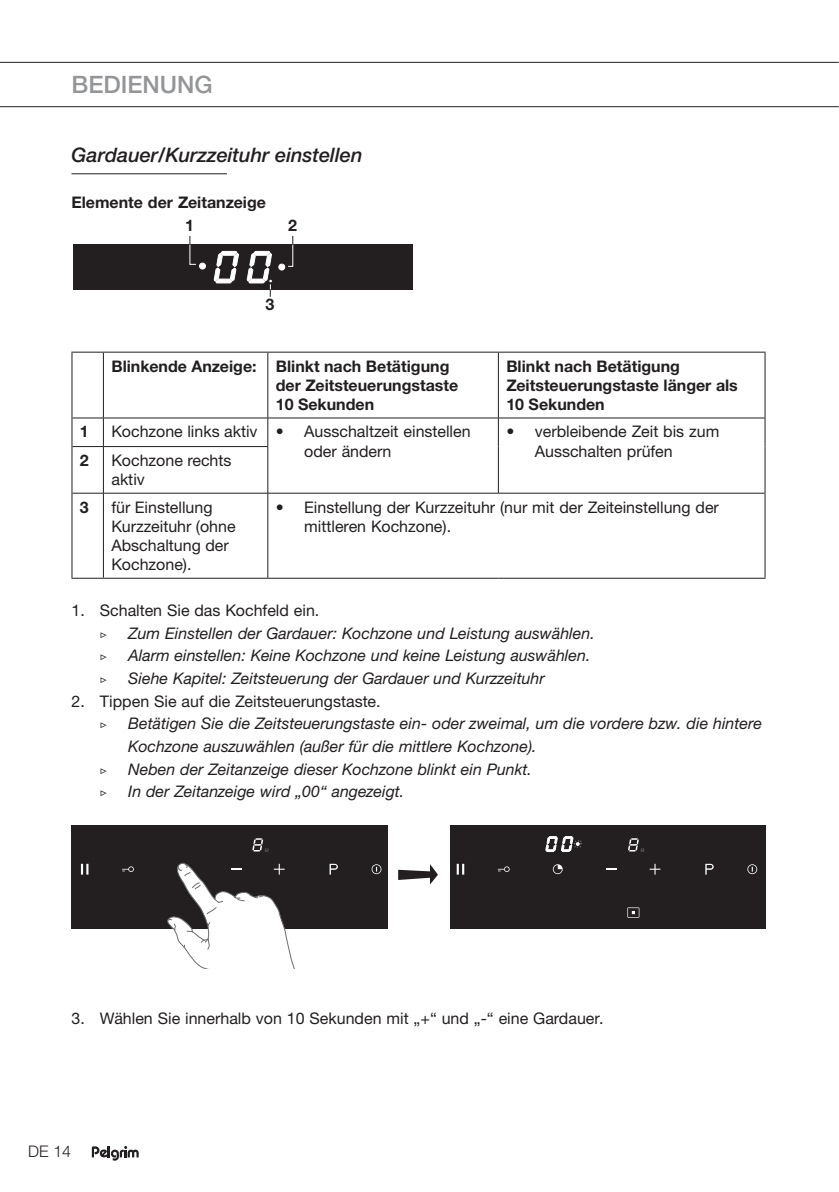
<style>
.page{position:relative;width:839px;height:1192px;background:#fff}
.page>*{position:absolute;margin:0;border:0;box-sizing:border-box;transform-origin:0 0}
.t1{font:500 24px "Helvetica Neue LTW1 G";color:#939598}
.t2{font:italic 500 20px "Helvetica Neue LTW1 G";color:#231f20}
.t3{font:italic 16px/22.6px "Helvetica Neue LTW1 G";color:#231f20}
.t4{font:16px/19.2px "Helvetica Neue LTW1 G";color:#231f20}
.t5{font:700 16px/19.2px "Helvetica Neue LTW1 G";color:#231f20}
.t6{font:16px "Garamond Premr Pro";color:#231f20}
.t7{font:300 16px "Helvetica Neue";color:#231f20}
</style>
<div class="page">
<hr style="left:0;top:62px;width:839px;height:1px;background:#231f20">
<hr style="left:0;top:106px;width:839px;height:1px;background:#231f20">
<svg style="left:92px;top:1146px;width:47px;height:14px"></svg>
<hr style="left:71px;top:173px;width:156px;height:1px;background:#231f20">
<div style="left:74px;top:244px;width:339px;height:46px;background:#231f20"></div>
<svg style="left:213px;top:251px;width:26px;height:32px"></svg>
<svg style="left:189px;top:236px;width:17px;height:33px"></svg>
<svg style="left:246px;top:251px;width:26px;height:46px"></svg>
<svg style="left:279px;top:236px;width:15px;height:34px"></svg>
<hr style="left:71px;top:352px;width:32px;height:1px;background:#231f20">
<hr style="left:71px;top:353px;width:1px;height:65px;background:#231f20">
<hr style="left:103px;top:352px;width:165px;height:1px;background:#231f20">
<hr style="left:268px;top:352px;width:230px;height:1px;background:#231f20">
<hr style="left:498px;top:352px;width:268px;height:1px;background:#231f20">
<hr style="left:498px;top:353px;width:1px;height:65px;background:#231f20">
<hr style="left:765px;top:353px;width:1px;height:65px;background:#231f20">
<hr style="left:765px;top:493px;width:1px;height:85px;background:#231f20">
<svg style="left:71px;top:418px;width:1px;height:29px"></svg>
<svg style="left:498px;top:419px;width:1px;height:28px"></svg>
<svg style="left:765px;top:418px;width:1px;height:29px"></svg>
<hr style="left:498px;top:447px;width:1px;height:46px;background:#231f20">
<hr style="left:765px;top:447px;width:1px;height:46px;background:#231f20">
<hr style="left:71px;top:447px;width:1px;height:46px;background:#231f20">
<hr style="left:71px;top:493px;width:1px;height:85px;background:#231f20">
<hr style="left:71px;top:578px;width:32px;height:1px;background:#231f20">
<hr style="left:103px;top:578px;width:165px;height:1px;background:#231f20">
<hr style="left:268px;top:578px;width:230px;height:1px;background:#231f20">
<hr style="left:498px;top:578px;width:268px;height:1px;background:#231f20">
<hr style="left:103px;top:353px;width:1px;height:65px;background:#231f20">
<hr style="left:267px;top:353px;width:1px;height:65px;background:#231f20">
<hr style="left:72px;top:418px;width:31px;height:1px;background:#231f20">
<hr style="left:103px;top:418px;width:165px;height:1px;background:#231f20">
<svg style="left:103px;top:418px;width:1px;height:28px"></svg>
<hr style="left:268px;top:418px;width:230px;height:1px;background:#231f20">
<svg style="left:267px;top:418px;width:1px;height:28px"></svg>
<hr style="left:498px;top:418px;width:267px;height:1px;background:#231f20">
<hr style="left:72px;top:446px;width:31px;height:1px;background:#231f20">
<hr style="left:103px;top:446px;width:165px;height:1px;background:#231f20">
<hr style="left:103px;top:447px;width:1px;height:46px;background:#231f20">
<hr style="left:267px;top:447px;width:1px;height:46px;background:#231f20">
<hr style="left:72px;top:493px;width:31px;height:1px;background:#231f20">
<hr style="left:103px;top:493px;width:165px;height:1px;background:#231f20">
<hr style="left:103px;top:493px;width:1px;height:85px;background:#231f20">
<hr style="left:268px;top:493px;width:230px;height:1px;background:#231f20">
<hr style="left:267px;top:493px;width:1px;height:85px;background:#231f20">
<hr style="left:498px;top:493px;width:267px;height:1px;background:#231f20">
<svg style="left:398px;top:864px;width:40px;height:20px"></svg>
<div style="left:71px;top:825px;width:317px;height:103px;background:#231f20"></div>
<div style="left:450px;top:825px;width:316px;height:103px;background:#231f20"></div>
<svg style="left:545px;top:836px;width:37px;height:15px"></svg>
<svg style="left:252px;top:838px;width:17px;height:14px"></svg>
<svg style="left:628px;top:838px;width:17px;height:14px"></svg>
<svg style="left:81px;top:864px;width:7px;height:10px"></svg>
<svg style="left:330px;top:864px;width:8px;height:10px"></svg>
<svg style="left:122px;top:866px;width:12px;height:6px"></svg>
<svg style="left:372px;top:864px;width:9px;height:10px"></svg>
<svg style="left:650px;top:864px;width:10px;height:10px"></svg>
<svg style="left:457px;top:864px;width:7px;height:10px"></svg>
<svg style="left:705px;top:864px;width:9px;height:10px"></svg>
<svg style="left:627px;top:907px;width:12px;height:11px"></svg>
<svg style="left:498px;top:866px;width:12px;height:6px"></svg>
<svg style="left:747px;top:864px;width:10px;height:10px"></svg>
<svg style="left:553px;top:864px;width:10px;height:10px"></svg>
<svg style="left:167px;top:862px;width:128px;height:107px"></svg>
<h1 class="t1" style="left:71px;top:70px;width:143px">BEDIENUNG</h1>
<p class="t2" style="left:71px;top:143px;width:292px">Gardauer/Kurzzeituhr einstellen</p>
<p class="t5" style="left:185px;top:190px;width:82px;line-height:23.6px;text-indent:-114px">Elemente der Zeitanzeige<br>1</p>
<p class="t5" style="left:288px;top:216px;width:10px">2</p>
<p class="t5" style="left:266px;top:295px;width:10px">3</p>
<p class="t5" style="left:276px;top:356px;width:184px;text-indent:-164px">Blinkende Anzeige: Blinkt nach Betätigung der Zeitsteuerungstaste<br>10 Sekunden</p>
<p class="t5" style="left:506px;top:356px;width:233px">Blinkt nach Betätigung<br>Zeitsteuerungstaste länger als<br>10 Sekunden</p>
<p class="t5" style="left:80px;top:422px;width:10px">1</p>
<p class="t4" style="left:111px;top:422px;width:174px">Kochzone links aktiv •</p>
<p class="t4" style="left:304px;top:422px;width:168px">Ausschaltzeit einstellen oder ändern</p>
<p class="t4" style="left:535px;top:422px;width:186px;text-indent:-28px">• verbleibende Zeit bis zum<br>Ausschalten prüfen</p>
<p class="t5" style="left:80px;top:451px;width:10px">2</p>
<p class="t4" style="left:111px;top:451px;width:122px">Kochzone rechts aktiv</p>
<p class="t5" style="left:80px;top:497px;width:10px">3</p>
<p class="t4" style="left:111px;top:497px;width:126px">für Einstellung<br>Kurzzeituhr (ohne<br>Abschaltung der<br>Kochzone).</p>
<p class="t4" style="left:304px;top:497px;width:416px;text-indent:-28px">• Einstellung der Kurzzeituhr (nur mit der Zeiteinstellung der mittleren Kochzone).</p>
<p class="t4" style="left:72px;top:600px;width:249px">1. Schalten Sie das Kochfeld ein.</p>
<p class="t6" style="left:100px;top:624px;width:9px">▷</p>
<p class="t3" style="left:128px;top:621px;width:468px">Zum Einstellen der Gardauer: Kochzone und Leistung auswählen.</p>
<p class="t6" style="left:100px;top:646px;width:9px">▷</p>
<p class="t3" style="left:128px;top:644px;width:464px">Alarm einstellen: Keine Kochzone und keine Leistung auswählen.</p>
<p class="t6" style="left:100px;top:669px;width:9px">▷</p>
<p class="t3" style="left:128px;top:667px;width:418px">Siehe Kapitel: Zeitsteuerung der Gardauer und Kurzzeituhr</p>
<p class="t4" style="left:72px;top:691px;width:311px">2. Tippen Sie auf die Zeitsteuerungstaste.</p>
<p class="t6" style="left:100px;top:714px;width:9px">▷</p>
<p class="t3" style="left:128px;top:712px;width:635px">Betätigen Sie die Zeitsteuerungstaste ein- oder zweimal, um die vordere bzw. die hintere<br>Kochzone auszuwählen (außer für die mittlere Kochzone).</p>
<p class="t6" style="left:100px;top:760px;width:9px">▷</p>
<p class="t3" style="left:128px;top:757px;width:405px">Neben der Zeitanzeige dieser Kochzone blinkt ein Punkt.</p>
<p class="t6" style="left:100px;top:782px;width:9px">▷</p>
<p class="t3" style="left:128px;top:780px;width:278px">In der Zeitanzeige wird „00“ angezeigt.</p>
<p class="t4" style="left:71px;top:1009px;width:534px">3. Wählen Sie innerhalb von 10 Sekunden mit „+“ und „-“ eine Gardauer.</p>
<p class="t7" style="left:28px;top:1142px;width:45px">DE 14</p>
</div>
